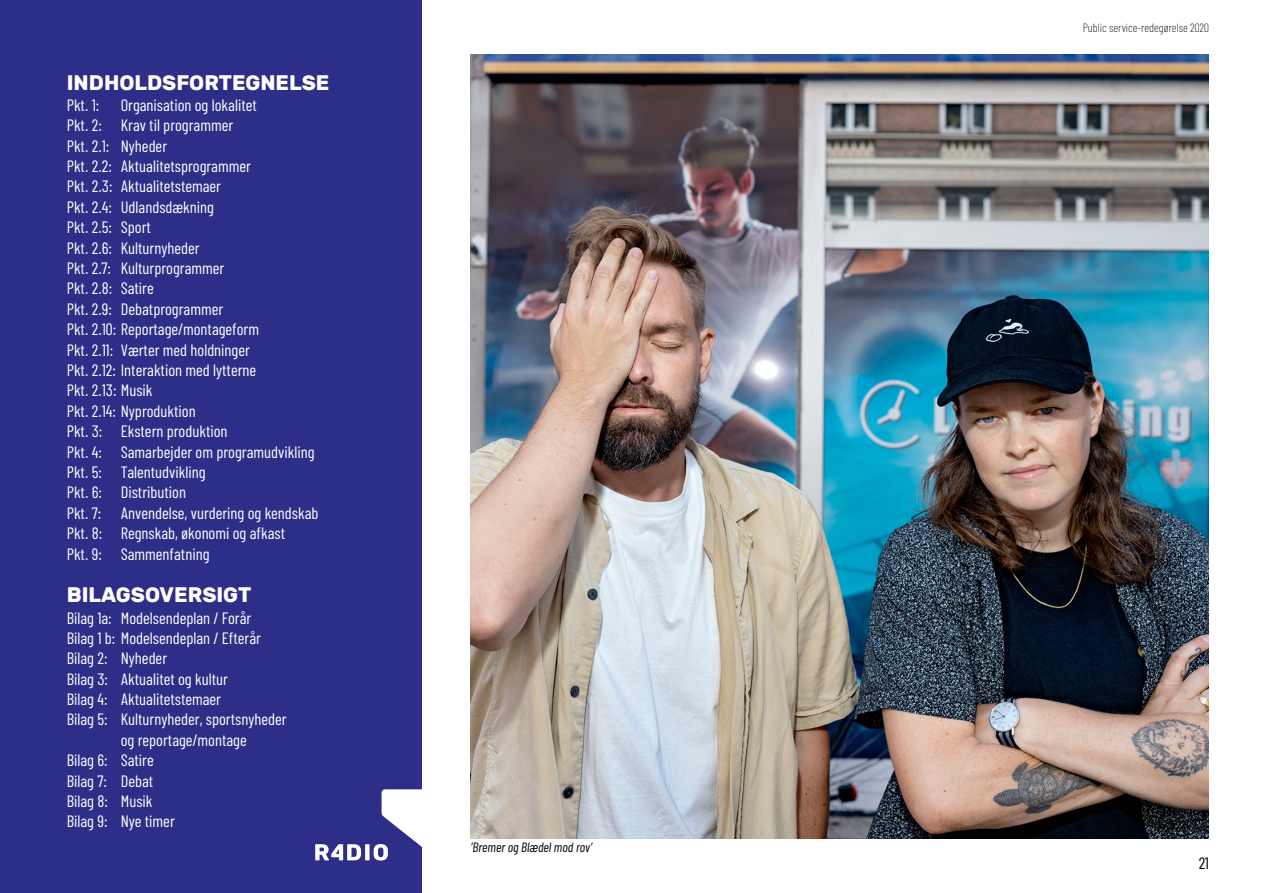
<style>
.page{position:relative;width:1263px;height:893px;background:#fff}
.page>*{position:absolute;margin:0;border:0;box-sizing:border-box;transform-origin:0 0}
.t1{font:700 127.65px "Rubik";color:#fff}
.t2{font:700 21px "Rubik";color:#fff}
.t3{font:16.5px/20.4px "Barlow Condensed";color:#fff}
.t4{font:16.5px "Barlow Condensed";color:#000}
.t5{font:italic 13.5px "Barlow Condensed";color:#000}
.t6{font:200 12px "Barlow Condensed";color:#000}
</style>
<div class="page">
<div style="left:0;top:0;width:422px;height:893px;background:#2d2e87"></div>
<svg style="left:403px;top:797px;width:19px;height:36px"></svg>
<svg style="left:315px;top:844px;width:73px;height:17px"></svg>
<img style="left:471px;top:54px;width:738px;height:785px">
<p class="t2" style="left:67px;top:71px;width:264px">INDHOLDSFORTEGNELSE</p>
<p class="t3" style="left:67px;top:94px;width:34px">Pkt. 1:</p>
<p class="t3" style="left:67px;top:94px;width:253px;text-indent:54px">Organisation og lokalitet<br>Pkt. 2: Krav til programmer<br>Pkt. 2.1: Nyheder<br>Pkt. 2.2: Aktualitetsprogrammer<br>Pkt. 2.3: Aktualitetstemaer<br>Pkt. 2.4: Udlandsdækning<br>Pkt. 2.5: Sport<br>Pkt. 2.6: Kulturnyheder<br>Pkt. 2.7: Kulturprogrammer<br>Pkt. 2.8: Satire<br>Pkt. 2.9: Debatprogrammer<br>Pkt. 2.10: Reportage/montageform<br>Pkt. 2.11: Værter med holdninger<br>Pkt. 2.12: Interaktion med lytterne<br>Pkt. 2.13: Musik<br>Pkt. 2.14: Nyproduktion<br>Pkt. 3: Ekstern produktion<br>Pkt. 4: Samarbejder om programudvikling<br>Pkt. 5: Talentudvikling<br>Pkt. 6: Distribution<br>Pkt. 7: Anvendelse, vurdering og kendskab<br>Pkt. 8: Regnskab, økonomi og afkast<br>Pkt. 9: Sammenfatning</p>
<p class="t2" style="left:67px;top:583px;width:186px">BILAGSOVERSIGT</p>
<p class="t3" style="left:67px;top:607px;width:186px">Bilag 1a: Modelsendeplan / Forår</p>
<p class="t3" style="left:67px;top:627px;width:196px">Bilag 1 b: Modelsendeplan / Efterår</p>
<p class="t3" style="left:67px;top:648px;width:102px">Bilag 2: Nyheder</p>
<p class="t3" style="left:67px;top:668px;width:163px">Bilag 3: Aktualitet og kultur</p>
<p class="t3" style="left:67px;top:689px;width:156px">Bilag 4: Aktualitetstemaer</p>
<p class="t3" style="left:67px;top:709px;width:221px">Bilag 5: Kulturnyheder, sportsnyheder</p>
<p class="t3" style="left:121px;top:729px;width:127px">og reportage/montage</p>
<p class="t3" style="left:67px;top:750px;width:89px">Bilag 6: Satire</p>
<p class="t3" style="left:67px;top:770px;width:88px">Bilag 7: Debat</p>
<p class="t3" style="left:67px;top:790px;width:87px">Bilag 8: Musik</p>
<p class="t3" style="left:67px;top:811px;width:110px">Bilag 9: Nye timer</p>
<h1 class="t1" style="left:352px;top:861px;width:91px;rotate:-90deg">4</h1>
<p class="t5" style="left:471px;top:839px;width:123px">’Bremer og Blædel mod rov’</p>
<p class="t6" style="left:1083px;top:21px;width:128px">Public service-redegørelse 2020</p>
<p class="t4" style="left:1199px;top:853px;width:12px">21</p>
</div>
